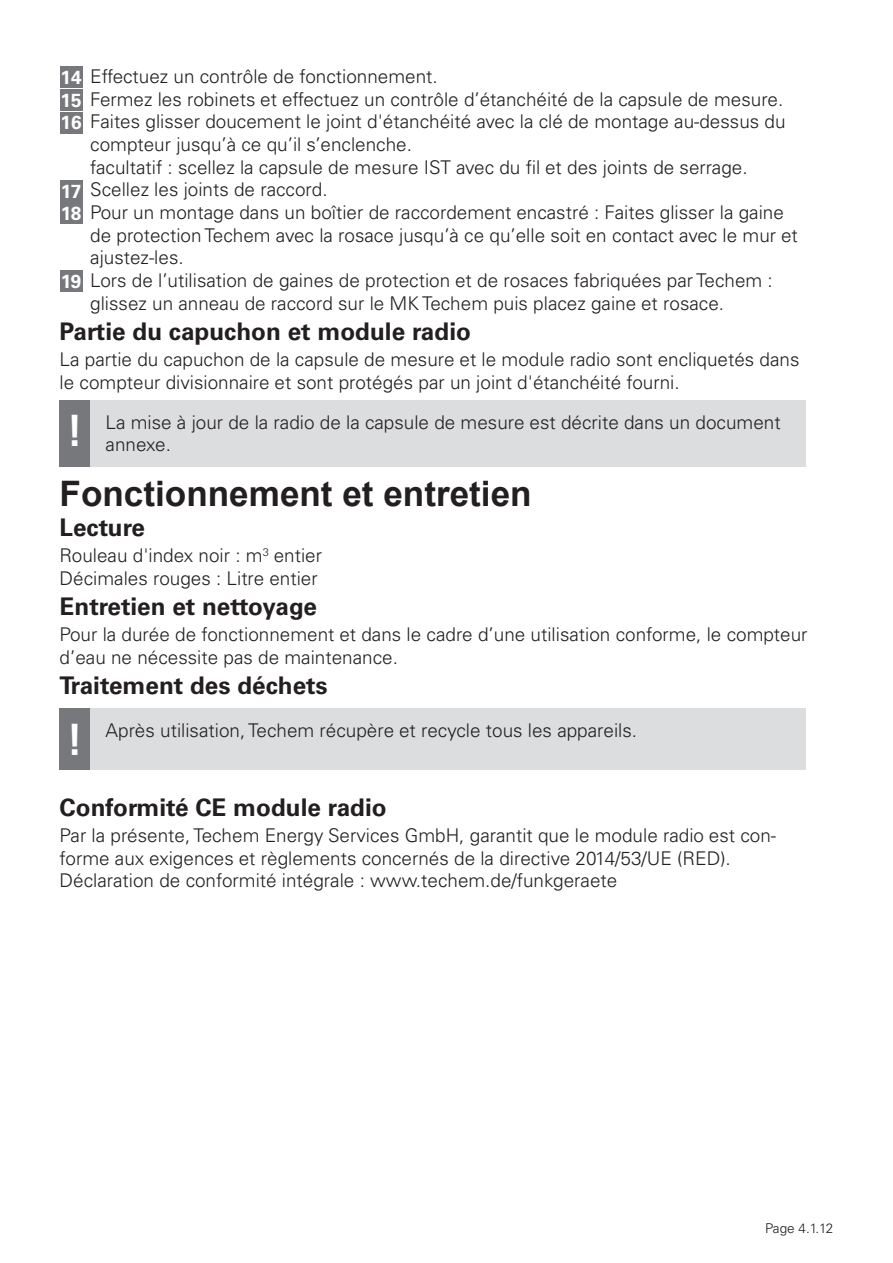
<style>
.page{position:relative;width:893px;height:1263px;background:#fff}
.page>*{position:absolute;margin:0;border:0;box-sizing:border-box;transform-origin:0 0}
.t1{font:700 43.2px "Univers LTCYR 65";color:#fff}
.t2{font:700 35.1px "Arial";color:#231f20}
.t3{font:700 24.3px "Univers LTCYR 65";color:#231f20}
.t4{font:300 18.9px/22.6px "Univers LTCYR 45";color:#231f20}
.t5{font:300 13.5px "Univers LT Pro 45";letter-spacing:-.015em;color:#231f20}
.s1{font-family:"Univers LTCYR 65";font-weight:700;color:#fff}
</style>
<div class="page">
<div style="left:60px;top:66px;width:23px;height:22px;background:#76787b"></div>
<div style="left:60px;top:89px;width:23px;height:22px;background:#76787b"></div>
<div style="left:60px;top:112px;width:23px;height:21px;background:#76787b"></div>
<div style="left:60px;top:180px;width:23px;height:21px;background:#76787b"></div>
<div style="left:60px;top:203px;width:23px;height:21px;background:#76787b"></div>
<div style="left:60px;top:271px;width:23px;height:21px;background:#76787b"></div>
<div style="left:60px;top:399px;width:30px;height:67px;background:#76787b"></div>
<div style="left:90px;top:399px;width:716px;height:67px;background:#dcdddf"></div>
<div style="left:60px;top:708px;width:30px;height:62px;background:#76787b"></div>
<div style="left:90px;top:708px;width:716px;height:62px;background:#dcdddf"></div>
<p class="t4" style="left:61px;top:64px;width:379px"><span class="s1">14</span> Effectuez un contrôle de fonctionnement.</p>
<p class="t4" style="left:61px;top:87px;width:724px"><span class="s1">15</span> Fermez les robinets et effectuez un contrôle d’étanchéité de la capsule de mesure.</p>
<p class="t4" style="left:61px;top:110px;width:726px"><span class="s1">16</span> Faites glisser doucement le joint d'étanchéité avec la clé de montage au-dessus du</p>
<p class="t4" style="left:90px;top:133px;width:323px">compteur jusqu’à ce qu’il s’enclenche.</p>
<p class="t4" style="left:90px;top:155px;width:659px">facultatif : scellez la capsule de mesure IST avec du fil et des joints de serrage.</p>
<p class="t4" style="left:61px;top:178px;width:268px"><span class="s1">17</span> Scellez les joints de raccord.</p>
<p class="t4" style="left:61px;top:201px;width:725px"><span class="s1">18</span> Pour un montage dans un boîtier de raccordement encastré : Faites glisser la gaine</p>
<p class="t4" style="left:90px;top:223px;width:709px">de protection Techem avec la rosace jusqu’à ce qu’elle soit en contact avec le mur et</p>
<p class="t4" style="left:90px;top:246px;width:95px">ajustez-les.</p>
<p class="t4" style="left:61px;top:269px;width:713px"><span class="s1">19</span> Lors de l’utilisation de gaines de protection et de rosaces fabriquées par Techem :</p>
<p class="t4" style="left:90px;top:291px;width:635px">glissez un anneau de raccord sur le MK Techem puis placez gaine et rosace.</p>
<p class="t3" style="left:60px;top:314px;width:413px">Partie du capuchon et module radio</p>
<p class="t4" style="left:60px;top:347px;width:741px">La partie du capuchon de la capsule de mesure et le module radio sont encliquetés dans le compteur divisionnaire et sont protégés par un joint d'étanchéité fourni.</p>
<p class="t1" style="left:67px;top:400px;width:18px">!</p>
<p class="t4" style="left:106px;top:410px;width:677px">La mise à jour de la radio de la capsule de mesure est décrite dans un document annexe.</p>
<p class="t2" style="left:60px;top:470px;width:473px">Fonctionnement et entretien</p>
<p class="t3" style="left:60px;top:510px;width:87px">Lecture</p>
<p class="t4" style="left:60px;top:544px;width:264px">Rouleau d'index noir : m<sup>3</sup> entier<br>Décimales rouges : Litre entier</p>
<p class="t3" style="left:60px;top:589px;width:259px">Entretien et nettoyage</p>
<p class="t4" style="left:60px;top:623px;width:749px">Pour la durée de fonctionnement et dans le cadre d’une utilisation conforme, le compteur d’eau ne nécessite pas de maintenance.</p>
<p class="t3" style="left:60px;top:668px;width:270px">Traitement des déchets</p>
<p class="t1" style="left:67px;top:709px;width:18px">!</p>
<p class="t4" style="left:106px;top:719px;width:533px">Après utilisation, Techem récupère et recycle tous les appareils.</p>
<p class="t3" style="left:60px;top:790px;width:329px">Conformité CE module radio</p>
<p class="t4" style="left:60px;top:823px;width:718px">Par la présente, Techem Energy Services GmbH, garantit que le module radio est con&shy;forme aux exigences et règlements concernés de la directive 2014/53/UE (RED).<br>Déclaration de conformité intégrale : www.techem.de/funkgeraete</p>
<p class="t5" style="left:765px;top:1220px;width:70px">Page 4.1.12</p>
</div>
